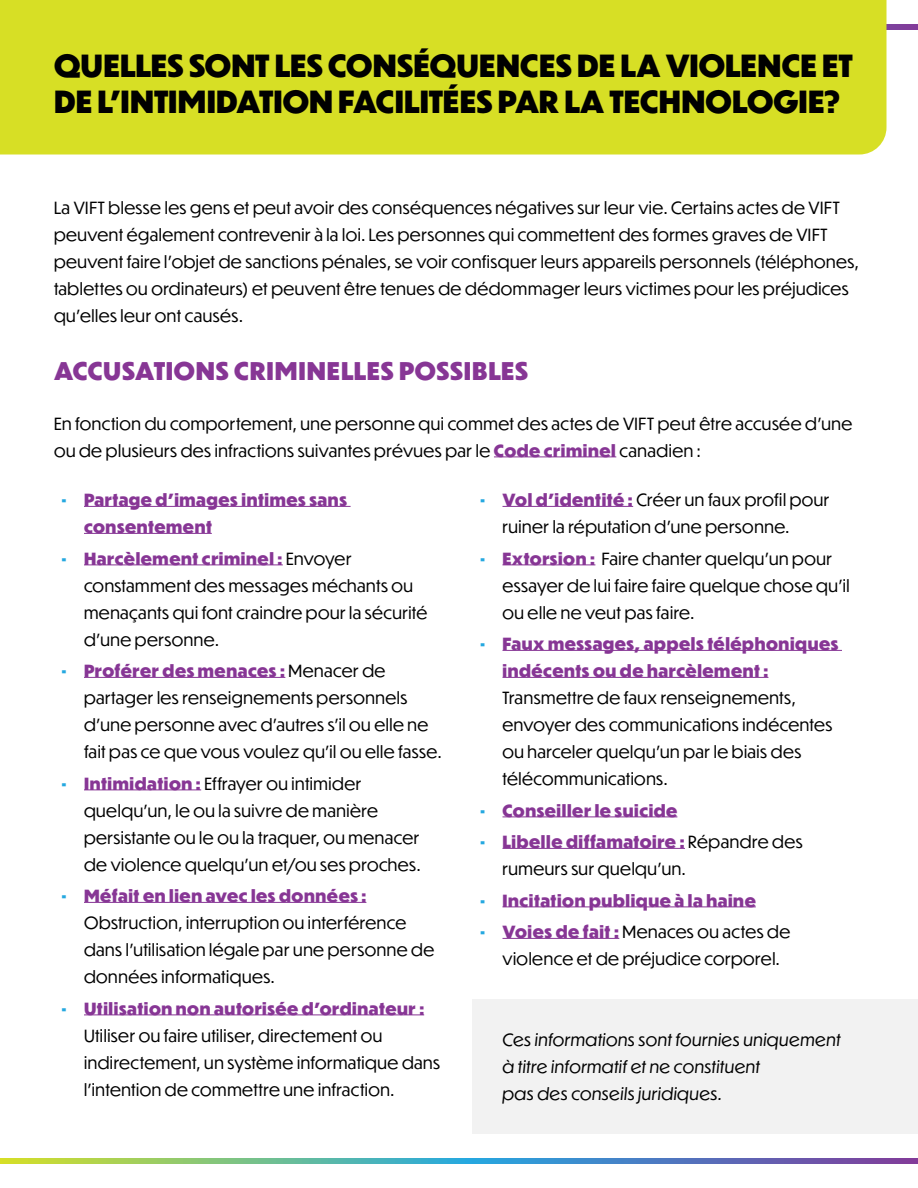
<style>
.page{position:relative;width:918px;height:1188px;background:#fff}
.page>*{position:absolute;margin:0;border:0;box-sizing:border-box;transform-origin:0 0}
.t1{font:800 30px/36px "Dunbar Tall";letter-spacing:.005em;color:#000}
.t2{font:800 24px "Dunbar Tall";letter-spacing:.03em;color:#873695}
.t3{font:16.5px/27px "Dunbar Tall";letter-spacing:.03em;color:#000}
.t4{font:italic 16.5px/27px "Dunbar Tall";letter-spacing:.03em;color:#000}
.t5{font:800 16.5px/27px "Dunbar Tall";letter-spacing:.035em;color:#873695}
.s1{font-weight:800;color:#873695}
.s2{color:#25a8e0}
.s3{font-weight:800;color:#25a8e0}
</style>
<div class="page">
<svg style="left:0;top:1158px;width:918px;height:6px;background:#699b9e"></svg>
<div style="left:0;top:24px;width:918px;height:6px;background:#803f9a"></div>
<div style="left:0;top:0;width:886px;height:154px;background:#d7df25"></div>
<hr style="left:494px;top:457px;width:122px;height:1px;background:#873695">
<hr style="left:84px;top:506px;width:267px;height:1px;background:#873695">
<hr style="left:84px;top:533px;width:128px;height:1px;background:#873695">
<hr style="left:84px;top:565px;width:199px;height:1px;background:#873695">
<hr style="left:84px;top:677px;width:201px;height:1px;background:#873695">
<hr style="left:84px;top:790px;width:117px;height:1px;background:#873695">
<hr style="left:84px;top:902px;width:282px;height:1px;background:#873695">
<hr style="left:84px;top:1015px;width:340px;height:1px;background:#873695">
<hr style="left:502px;top:506px;width:131px;height:1px;background:#873695">
<hr style="left:502px;top:565px;width:93px;height:1px;background:#873695">
<hr style="left:502px;top:650px;width:340px;height:1px;background:#873695">
<hr style="left:502px;top:677px;width:266px;height:1px;background:#873695">
<hr style="left:502px;top:817px;width:175px;height:1px;background:#873695">
<hr style="left:502px;top:848px;width:183px;height:1px;background:#873695">
<hr style="left:502px;top:907px;width:254px;height:1px;background:#873695">
<hr style="left:502px;top:938px;width:117px;height:1px;background:#873695">
<div style="left:472px;top:999px;width:446px;height:135px;background:#f2f2f2"></div>
<p class="t1" style="left:54px;top:48px;width:800px">QUELLES SONT LES CONSÉQUENCES DE LA VIOLENCE ET<br>DE L’INTIMIDATION FACILITÉES PAR LA TECHNOLOGIE?</p>
<p class="t3" style="left:54px;top:194px;width:806px">La VIFT blesse les gens et peut avoir des conséquences négatives sur leur vie. Certains actes de VIFT peuvent également contrevenir à la loi. Les personnes qui commettent des formes graves de VIFT peuvent faire l’objet de sanctions pénales, se voir confisquer leurs appareils personnels (téléphones, tablettes ou ordinateurs) et peuvent être tenues de dédommager leurs victimes pour les préjudices qu’elles leur ont causés.</p>
<p class="t2" style="left:54px;top:354px;width:476px">ACCUSATIONS CRIMINELLES POSSIBLES</p>
<p class="t3" style="left:54px;top:410px;width:800px">En fonction du comportement, une personne qui commet des actes de VIFT peut être accusée d’une ou de plusieurs des infractions suivantes prévues par le <span class="s1">Code criminel</span> canadien :</p>
<p class="t5" style="left:84px;top:486px;width:264px;text-indent:-22px"><span class="s2">•</span> Partage d’images intimes sans consentement</p>
<p class="t3" style="left:84px;top:545px;width:345px;text-indent:-22px"><span class="s3">•</span> <span class="s1">Harcèlement criminel :</span> Envoyer constamment des messages méchants ou menaçants qui font craindre pour la sécurité d’une personne.</p>
<p class="t3" style="left:84px;top:657px;width:359px;text-indent:-22px"><span class="s3">•</span> <span class="s1">Proférer des menaces :</span> Menacer de partager les renseignements personnels d’une personne avec d’autres s’il ou elle ne fait pas ce que vous voulez qu’il ou elle fasse.</p>
<p class="t3" style="left:84px;top:770px;width:338px;text-indent:-22px"><span class="s3">•</span> <span class="s1">Intimidation :</span> Effrayer ou intimider quelqu’un, le ou la suivre de manière persistante ou le ou la traquer, ou menacer de violence quelqu’un et/ou ses proches.</p>
<p class="t3" style="left:84px;top:882px;width:352px;text-indent:-22px"><span class="s3">•</span> <span class="s1">Méfait en lien avec les données :<br></span>Obstruction, interruption ou interférence dans l’utilisation légale par une personne de données informatiques.</p>
<p class="t3" style="left:84px;top:995px;width:358px;text-indent:-22px"><span class="s3">•</span> <span class="s1">Utilisation non autorisée d’ordinateur :<br></span>Utiliser ou faire utiliser, directement ou indirectement, un système informatique dans l’intention de commettre une infraction.</p>
<p class="t3" style="left:502px;top:486px;width:329px;text-indent:-22px"><span class="s3">•</span> <span class="s1">Vol d’identité :</span> Créer un faux profil pour ruiner la réputation d’une personne.</p>
<p class="t3" style="left:502px;top:545px;width:349px;text-indent:-22px"><span class="s3">•</span> <span class="s1">Extorsion :</span> Faire chanter quelqu’un pour essayer de lui faire faire quelque chose qu’il ou elle ne veut pas faire.</p>
<p class="t3" style="left:502px;top:630px;width:337px;text-indent:-22px"><span class="s3">•</span> <span class="s1">Faux messages, appels téléphoniques indécents ou de harcèlement :<br></span>Transmettre de faux renseignements, envoyer des communications indécentes ou harceler quelqu’un par le biais des télécommunications.</p>
<p class="t5" style="left:480px;top:797px;width:199px"><span class="s2">•</span> Conseiller le suicide</p>
<p class="t3" style="left:502px;top:828px;width:302px;text-indent:-22px"><span class="s3">•</span> <span class="s1">Libelle diffamatoire :</span> Répandre des rumeurs sur quelqu’un.</p>
<p class="t5" style="left:480px;top:887px;width:277px"><span class="s2">•</span> Incitation publique à la haine</p>
<p class="t3" style="left:502px;top:918px;width:289px;text-indent:-22px"><span class="s3">•</span> <span class="s1">Voies de fait :</span> Menaces ou actes de violence et de préjudice corporel.</p>
<p class="t4" style="left:502px;top:1026px;width:340px">Ces informations sont fournies uniquement à titre informatif et ne constituent<br>pas des conseils juridiques.</p>
</div>
